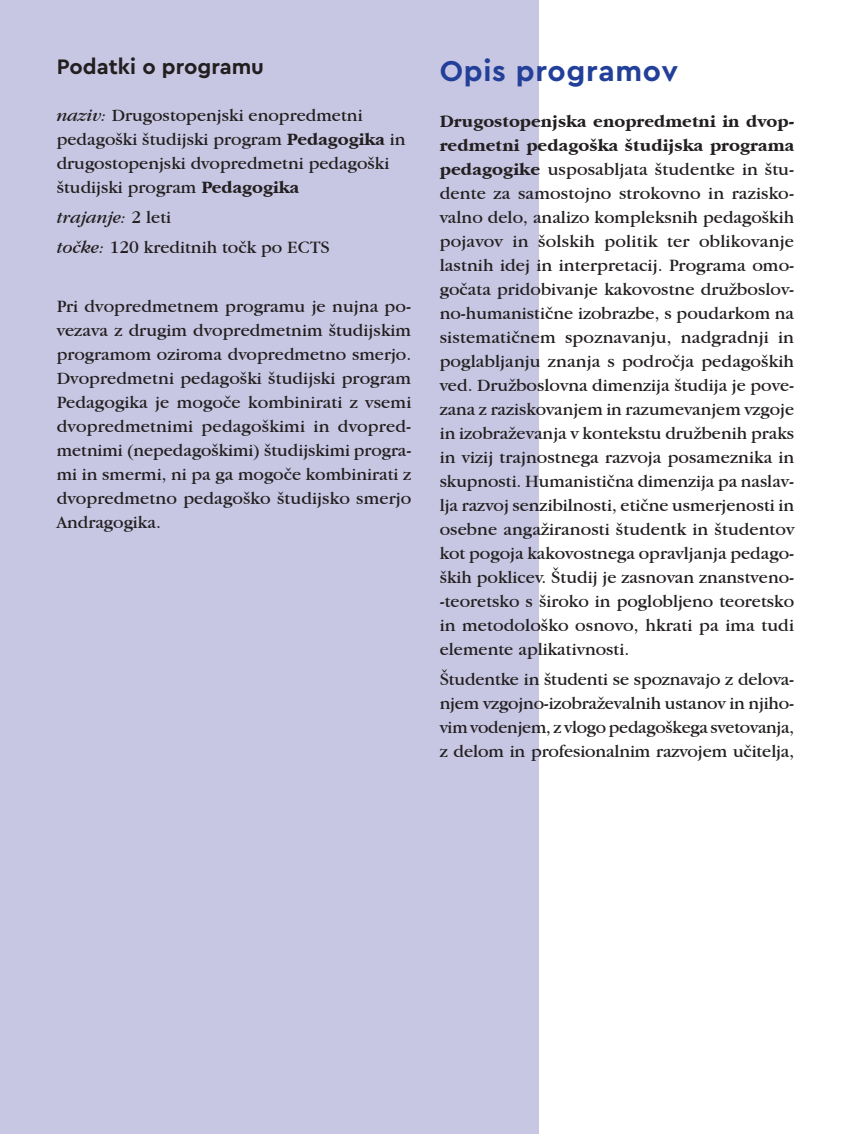
<style>
.page{position:relative;width:851px;height:1134px;background:#fff}
.page>*{position:absolute;margin:0;border:0;box-sizing:border-box;transform-origin:0 0}
.podnaslov{font:700 30px "Cera Pro";letter-spacing:.025em;color:#223f99}
.mednaslov{font:700 22px "Cera Pro";color:#231f20}
.tekst{font:18px/24px "Garamond IT Cby BT";color:#231f20;text-align:justify}
.tekst_leva{font:18px/24px "Garamond IT Cby BT";color:#231f20}
.tekst_leva-2{font:italic 18px "Garamond IT Cby BT";color:#231f20}
.s1{font-style:italic}
.s2{font-weight:700}
.s3{font-style:normal}
</style>
<div class="page">
<div style="left:0;top:0;width:539px;height:1134px;background:#c7c7e3"></div>
<p class="mednaslov" style="left:57px;top:52px;width:209px">Podatki o programu</p>
<p class="podnaslov" style="left:439px;top:51px;width:240px">Opis programov</p>
<p class="tekst_leva" style="left:57px;top:103px;width:350px"><span class="s1">naziv:</span> Drugostopenjski enopredmetni pedagoški študijski program <span class="s2">Pedagogika</span> in drugostopenjski dvopredmetni pedagoški študijski program <span class="s2">Pedagogika</span></p>
<p class="tekst_leva-2" style="left:57px;top:207px;width:116px">trajanje: <span class="s3">2 leti</span></p>
<p class="tekst_leva" style="left:57px;top:234px;width:275px"><span class="s1">točke:</span> 120 kreditnih točk po ECTS</p>
<p class="tekst" style="left:439px;top:109px;width:356px"><span class="s2">Drugostopenjska enopredmetni in dvop&shy;redmetni pedagoška študijska programa pedagogike</span> usposabljata študentke in štu&shy;dente za samostojno strokovno in razisko&shy;valno delo, analizo kompleksnih pedagoških pojavov in šolskih politik ter oblikovanje lastnih idej in interpretacij. Programa omo&shy;gočata pridobivanje kakovostne družboslov&shy;no-humanistične izobrazbe, s poudarkom na sistematičnem spoznavanju, nadgradnji in poglabljanju znanja s področja pedagoških ved. Družboslovna dimenzija študija je pove&shy;zana z raziskovanjem in razumevanjem vzgoje in izobraževanja v kontekstu družbenih praks in vizij trajnostnega razvoja posameznika in skupnosti. Humanistična dimenzija pa naslav&shy;lja razvoj senzibilnosti, etične usmerjenosti in osebne angažiranosti študentk in študentov kot pogoja kakovostnega opravljanja pedago&shy;ških poklicev. Študij je zasnovan znanstveno--teoretsko s široko in poglobljeno teoretsko in metodološko osnovo, hkrati pa ima tudi elemente aplikativnosti.</p>
<p class="tekst" style="left:439px;top:667px;width:356px">Študentke in študenti se spoznavajo z delova&shy;njem vzgojno-izobraževalnih ustanov in njiho&shy;vim vodenjem, z vlogo pedagoškega svetovanja, z delom in profesionalnim razvojem učitelja,</p>
<p class="tekst" style="left:57px;top:294px;width:356px">Pri dvopredmetnem programu je nujna po&shy;vezava z drugim dvopredmetnim študijskim programom oziroma dvopredmetno smerjo.<br>Dvopredmetni pedagoški študijski program Pedagogika je mogoče kombinirati z vsemi dvopredmetnimi pedagoškimi in dvopred&shy;metnimi (nepedagoškimi) študijskimi progra&shy;mi in smermi, ni pa ga mogoče kombinirati z dvopredmetno pedagoško študijsko smerjo Andragogika.</p>
</div>
